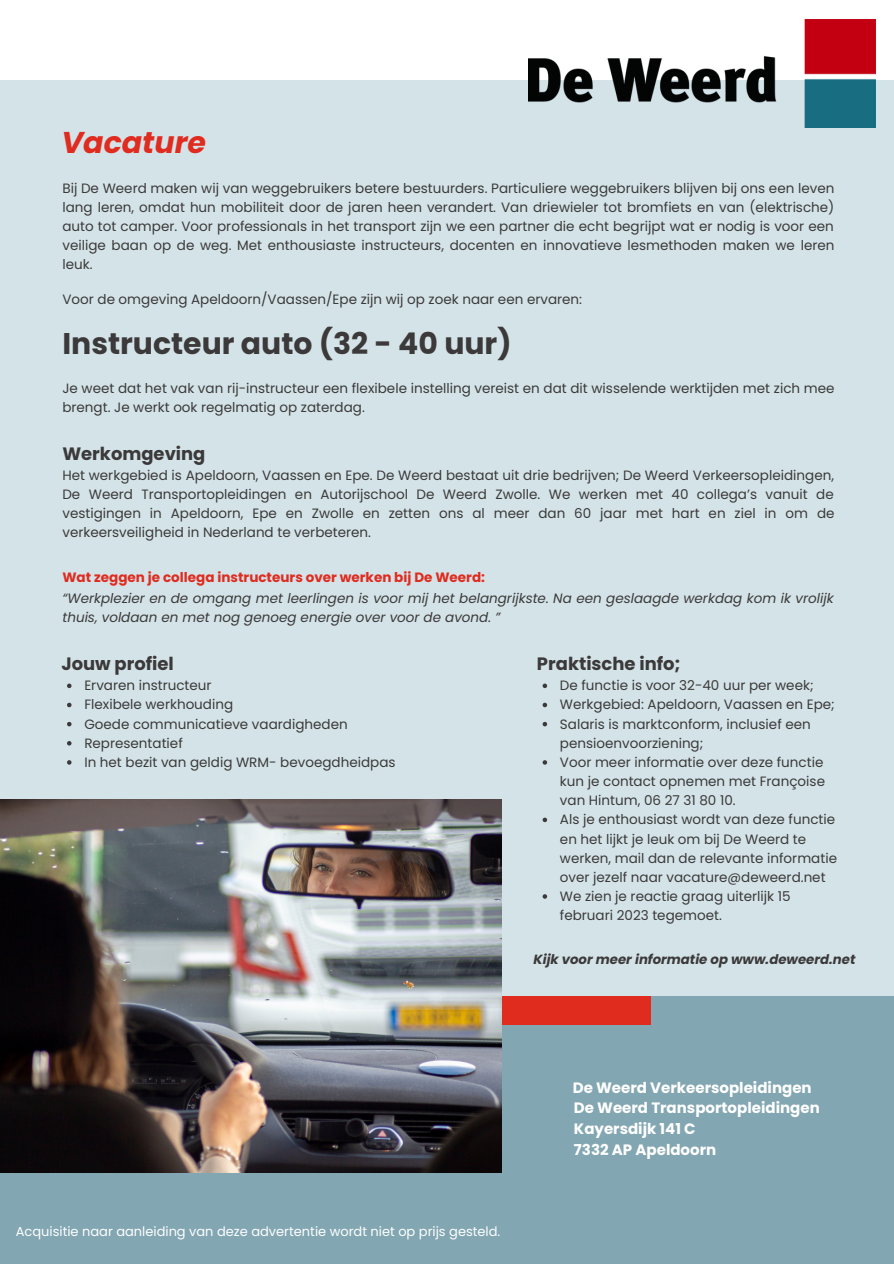
<style>
.page{position:relative;width:894px;height:1264px;background:#fff}
.page>*{position:absolute;margin:0;border:0;box-sizing:border-box;transform-origin:0 0}
.t1{font:italic 700 30px "Poppins";color:#e02b1f}
.t2{font:700 29.85px "Poppins";color:#3b3939}
.t3{font:700 17.85px "Poppins";color:#3b3939}
.t4{font:700 15px/20.7px "Poppins";color:#fff}
.t5{font:13.5px/19.2px "Poppins";color:#3b3939}
.t6{font:italic 13.5px/19.2px "Poppins";color:#3b3939}
.t7{font:700 13.5px "Poppins";color:#e02b1f}
.t8{font:italic 700 13.35px "Poppins";color:#3b3939}
.t9{font:13.05px "Poppins";color:#fff}
</style>
<div class="page">
<div style="left:0;top:0;width:893px;height:1263px;background:#d4e3e8"></div>
<div style="left:0;top:996px;width:893px;height:267px;background:#82a6b2"></div>
<div style="left:473px;top:996px;width:178px;height:28px;background:#e02b1f"></div>
<img style="left:0;top:799px;width:501px;height:372px">
<div style="left:0;top:0;width:892px;height:80px;background:#fff"></div>
<img style="left:528px;top:19px;width:347px;height:108px">
<svg style="left:542px;top:683px;width:5px;height:5px"></svg>
<svg style="left:542px;top:702px;width:5px;height:5px"></svg>
<svg style="left:542px;top:722px;width:5px;height:4px"></svg>
<svg style="left:542px;top:760px;width:5px;height:4px"></svg>
<svg style="left:542px;top:817px;width:5px;height:5px"></svg>
<svg style="left:542px;top:894px;width:5px;height:4px"></svg>
<svg style="left:67px;top:683px;width:4px;height:5px"></svg>
<svg style="left:67px;top:702px;width:4px;height:5px"></svg>
<svg style="left:67px;top:722px;width:4px;height:4px"></svg>
<svg style="left:67px;top:741px;width:4px;height:4px"></svg>
<svg style="left:67px;top:760px;width:4px;height:4px"></svg>
<h1 class="t1" style="left:61px;top:121px;width:146px">Vacature</h1>
<p class="t5" style="left:62px;top:178px;width:773px;text-align:justify">Bij De Weerd maken wij van weggebruikers betere bestuurders. Particuliere weggebruikers blijven bij ons een leven lang leren, omdat hun mobiliteit door de jaren heen verandert. Van driewieler tot bromfiets en van (elektrische) auto tot camper. Voor professionals in het transport zijn we een partner die echt begrijpt wat er nodig is voor een veilige baan op de weg. Met enthousiaste instructeurs, docenten en innovatieve lesmethoden maken we leren leuk.</p>
<p class="t5" style="left:62px;top:289px;width:521px">Voor de omgeving Apeldoorn/Vaassen/Epe zijn wij op zoek naar een ervaren:</p>
<h2 class="t2" style="left:62px;top:322px;width:450px">Instructeur auto (32 - 40 uur)</h2>
<p class="t5" style="left:62px;top:378px;width:773px">Je weet dat het vak van rij-instructeur een flexibele instelling vereist en dat dit wisselende werktijden met zich mee brengt. Je werkt ook regelmatig op zaterdag.</p>
<h3 class="t3" style="left:62px;top:441px;width:144px">Werkomgeving</h3>
<p class="t5" style="left:62px;top:465px;width:773px;text-align:justify">Het werkgebied is Apeldoorn, Vaassen en Epe. De Weerd bestaat uit drie bedrijven; De Weerd Verkeersopleidingen, De Weerd Transportopleidingen en Autorijschool De Weerd Zwolle. We werken met 40 collega’s vanuit de vestigingen in Apeldoorn, Epe en Zwolle en zetten ons al meer dan 60 jaar met hart en ziel in om de verkeersveiligheid in Nederland te verbeteren.</p>
<p class="t7" style="left:62px;top:567px;width:424px">Wat zeggen je collega instructeurs over werken bij De Weerd:</p>
<p class="t6" style="left:62px;top:588px;width:772px">“Werkplezier en de omgang met leerlingen is voor mij het belangrijkste. Na een geslaagde werkdag kom ik vrolijk thuis, voldaan en met nog genoeg energie over voor de avond. ”</p>
<h3 class="t3" style="left:61px;top:651px;width:114px">Jouw profiel</h3>
<p class="t5" style="left:84px;top:676px;width:312px">Ervaren instructeur<br>Flexibele werkhouding<br>Goede communicatieve vaardigheden<br>Representatief<br>In het bezit van geldig WRM- bevoegdheidpas</p>
<h3 class="t3" style="left:537px;top:651px;width:145px">Praktische info;</h3>
<p class="t5" style="left:559px;top:676px;width:278px">De functie is voor 32-40 uur per week; Werkgebied: Apeldoorn, Vaassen en Epe; Salaris is marktconform, inclusief een pensioenvoorziening;<br>Voor meer informatie over deze functie kun je contact opnemen met Françoise van Hintum, 06 27 31 80 10.<br>Als je enthousiast wordt van deze functie en het lijkt je leuk om bij De Weerd te werken, mail dan de relevante informatie over jezelf naar vacature@deweerd.net We zien je reactie graag uiterlijk 15 februari 2023 tegemoet.</p>
<p class="t8" style="left:533px;top:950px;width:323px">Kijk voor meer informatie op www.deweerd.net</p>
<p class="t9" style="left:16px;top:1221px;width:486px">Acquisitie naar aanleiding van deze advertentie wordt niet op prijs gesteld.</p>
<p class="t4" style="left:572px;top:1076px;width:248px">De Weerd Verkeersopleidingen<br>De Weerd Transportopleidingen</p>
<p class="t4" style="left:573px;top:1139px;width:144px">7332 AP Apeldoorn</p>
<p class="t4" style="left:573px;top:1118px;width:123px">Kayersdijk 141 C</p>
</div>
